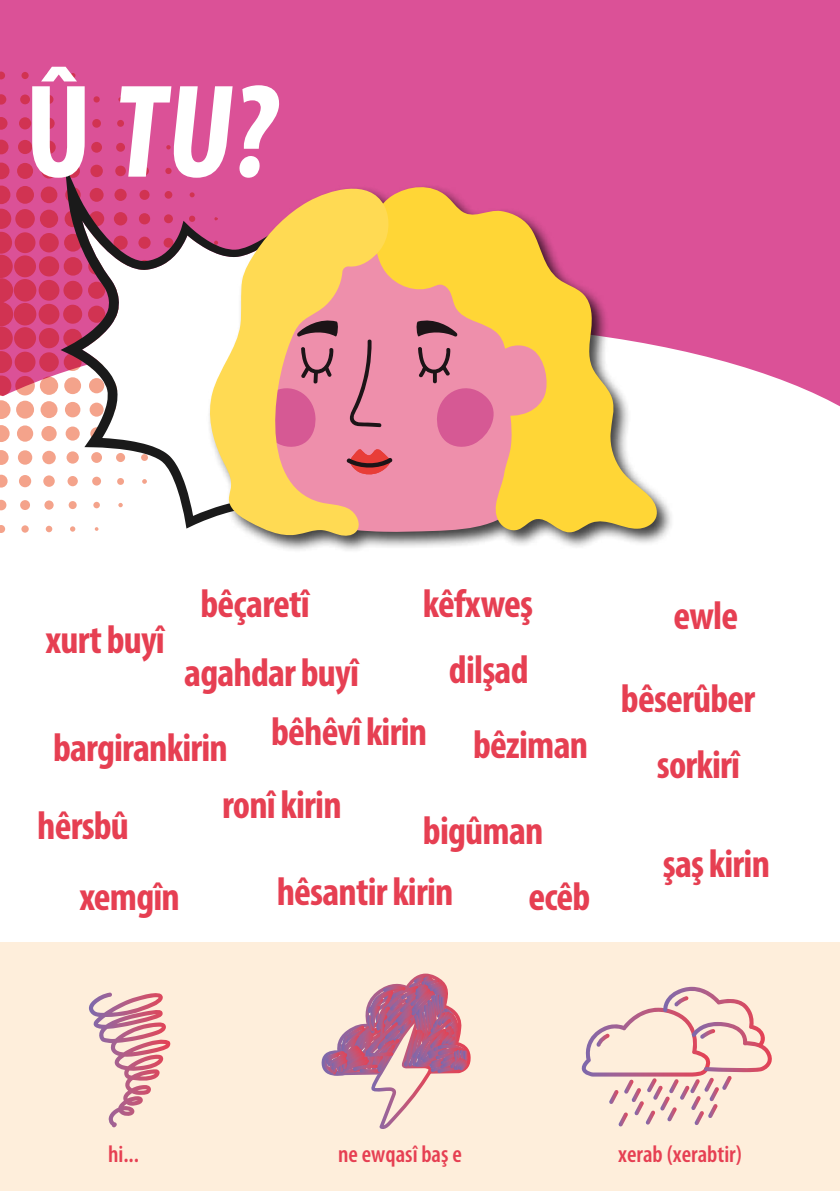
<style>
.page{position:relative;width:840px;height:1191px;background:#fff}
.page>*{position:absolute;margin:0;border:0;box-sizing:border-box;transform-origin:0 0}
.t1{font:700 condensed 134px "Myriad Pro";color:#fff}
.t2{font:700 condensed 40px/70.8px "Myriad Pro";letter-spacing:-.02em;color:#e63f52}
.t3{font:600 condensed 24px "Myriad Pro";color:#e63f52}
</style>
<div class="page">
<div style="left:0;top:943px;width:839px;height:248px;background:#feeedb"></div>
<div style="left:0;top:0;width:839px;height:451px;background:#db5197"></div>
<svg style="left:674px;top:349px;width:165px;height:102px;fill:#fff"></svg>
<svg style="left:321px;top:973px;width:150px;height:156px"></svg>
<svg style="left:89px;top:992px;width:82px;height:135px"></svg>
<svg style="left:581px;top:986px;width:191px;height:140px"></svg>
<svg style="left:0;top:162px;width:10px;height:17px"></svg>
<svg style="left:17px;top:163px;width:16px;height:16px"></svg>
<svg style="left:41px;top:163px;width:16px;height:15px"></svg>
<svg style="left:0;top:140px;width:9px;height:14px"></svg>
<div style="left:18px;top:140px;width:14px;height:14px;background:#d13352;border-radius:50%"></div>
<svg style="left:42px;top:140px;width:14px;height:14px"></svg>
<svg style="left:0;top:117px;width:8px;height:13px"></svg>
<div style="left:67px;top:141px;width:12px;height:12px;background:#d13352;border-radius:50%"></div>
<div style="left:19px;top:117px;width:12px;height:12px;background:#d13352;border-radius:50%"></div>
<div style="left:43px;top:118px;width:12px;height:11px;background:#d13352;border-radius:50%"></div>
<div style="left:91px;top:142px;width:11px;height:11px;background:#d13352;border-radius:50%"></div>
<svg style="left:0;top:94px;width:6px;height:11px"></svg>
<div style="left:68px;top:118px;width:10px;height:10px;background:#d13352;border-radius:50%"></div>
<svg style="left:20px;top:94px;width:10px;height:10px"></svg>
<div style="left:45px;top:95px;width:8px;height:9px;background:#d13352;border-radius:50%"></div>
<svg style="left:116px;top:143px;width:9px;height:9px"></svg>
<svg style="left:92px;top:119px;width:9px;height:9px"></svg>
<svg style="left:0;top:71px;width:5px;height:8px"></svg>
<div style="left:69px;top:96px;width:8px;height:7px;background:#d13352;border-radius:50%"></div>
<div style="left:21px;top:72px;width:8px;height:7px;background:#d13352;border-radius:50%"></div>
<div style="left:141px;top:144px;width:7px;height:7px;background:#d13352;border-radius:50%"></div>
<div style="left:117px;top:120px;width:7px;height:7px;background:#d13352;border-radius:50%"></div>
<div style="left:46px;top:72px;width:6px;height:7px;background:#d13352;border-radius:50%"></div>
<svg style="left:93px;top:96px;width:7px;height:7px"></svg>
<svg style="left:70px;top:73px;width:5px;height:5px"></svg>
<svg style="left:142px;top:121px;width:5px;height:5px"></svg>
<svg style="left:166px;top:145px;width:5px;height:4px"></svg>
<svg style="left:118px;top:97px;width:5px;height:5px"></svg>
<svg style="left:0;top:185px;width:74px;height:348px"></svg>
<svg style="left:60px;top:164px;width:146px;height:367px;fill:#fff"></svg>
<div style="left:206px;top:184px;width:468px;height:369px;background:#000;opacity:.75"></div>
<svg style="left:391px;top:184px;width:267px;height:348px"></svg>
<svg style="left:391px;top:449px;width:2px;height:26px"></svg>
<svg style="left:415px;top:317px;width:134px;height:131px;background:#e48f8a"></svg>
<svg style="left:206px;top:184px;width:185px;height:353px;background:#ecad85"></svg>
<h1 class="t1" style="left:25px;top:48px;width:267px">Û TU?</h1>
<p class="t2" style="left:45px;top:603px;width:121px">xurt buyî</p>
<p class="t2" style="left:184px;top:568px;width:176px;line-height:69px;text-indent:16px">bêçaretî agahdar buyî</p>
<p class="t2" style="left:422px;top:567px;width:112px">kêfxweş</p>
<p class="t2" style="left:448px;top:633px;width:81px">dilşad</p>
<p class="t2" style="left:53px;top:711px;width:176px">bargirankirin</p>
<p class="t2" style="left:271px;top:695px;width:157px">bêhêvî kirin</p>
<p class="t2" style="left:473px;top:708px;width:116px">bêziman</p>
<p class="t2" style="left:79px;top:789px;width:102px;text-indent:-42px">hêrsbû xemgîn</p>
<p class="t2" style="left:222px;top:768px;width:121px">ronî kirin</p>
<p class="t2" style="left:423px;top:794px;width:122px">bigûman</p>
<p class="t2" style="left:276px;top:855px;width:178px">hêsantir kirin</p>
<p class="t2" style="left:528px;top:860px;width:63px">ecêb</p>
<p class="t2" style="left:673px;top:579px;width:66px">ewle</p>
<p class="t2" style="left:620px;top:662px;width:136px">bêserûber</p>
<p class="t2" style="left:656px;top:728px;width:85px">sorkirî</p>
<p class="t2" style="left:662px;top:827px;width:108px">şaş kirin</p>
<p class="t3" style="left:108px;top:1139px;width:32px">hi...</p>
<p class="t3" style="left:338px;top:1139px;width:125px">ne ewqasî baş e</p>
<p class="t3" style="left:618px;top:1139px;width:125px">xerab (xerabtir)</p>
</div>
